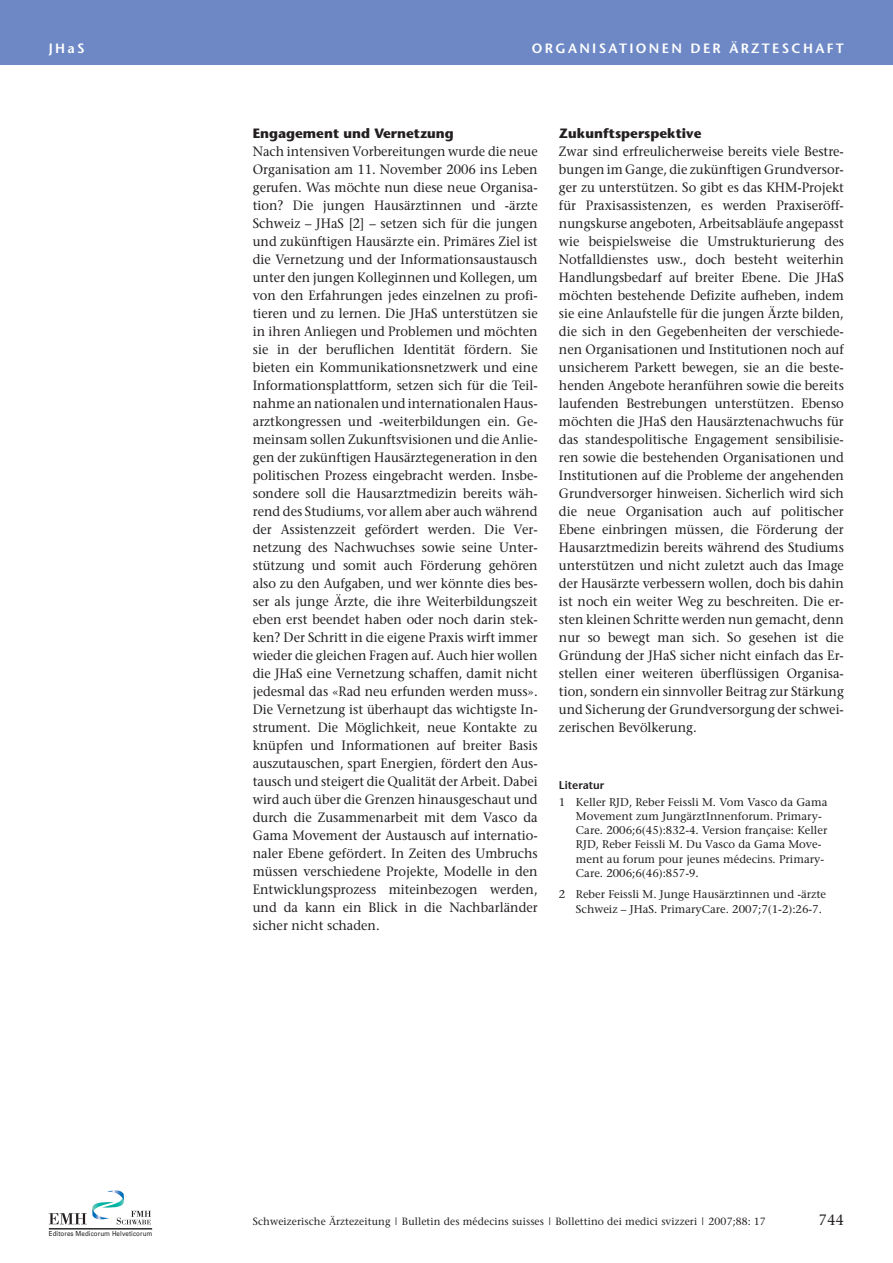
<style>
.page{position:relative;width:893px;height:1263px;background:#fff}
.page>*{position:absolute;margin:0;border:0;box-sizing:border-box;transform-origin:0 0}
.t1{font:15px "Stone Serif";color:#231f20}
.t2{font:13.5px/18px "Stone Serif";color:#231f20;text-align:justify;scale:.95 1}
.t3{font:700 13.5px "Stone Sans";color:#231f20}
.t4{font:600 13.5px "Stone Sans";letter-spacing:.17em;color:#fff}
.t5{font:11.25px/14.2px "Stone Serif";color:#231f20}
.t6{font:600 11.25px "Stone Sans";color:#231f20}
.t7{font:10.5px "Stone Serif";letter-spacing:.01em;color:#231f20}
.t8{font:6.9px "Univers";letter-spacing:.015em;color:#231f20;scale:.9 1}
</style>
<div class="page">
<svg style="left:49px;top:1190px;width:102px;height:34px"></svg>
<hr style="left:49px;top:1228px;width:103px;height:1px;background:#231f20">
<div style="left:0;top:0;width:893px;height:64px;background:#6d88c5"></div>
<p class="t4" style="left:49px;top:42px;width:37px">JHaS</p>
<p class="t4" style="left:532px;top:42px;width:314px">ORGANISATIONEN DER ÄRZTESCHAFT</p>
<p class="t3" style="left:253px;top:128px;width:203px">Engagement und Vernetzung</p>
<p class="t2" style="left:253px;top:144px;width:301px">Nach intensiven Vorbereitungen wurde die neue Organisation am 11. November 2006 ins Leben gerufen. Was möchte nun diese neue Organisa&shy;tion? Die jungen Hausärztinnen und -ärzte Schweiz – JHaS [2] – setzen sich für die jungen und zukünftigen Hausärzte ein. Primäres Ziel ist die Vernetzung und der Informationsaustausch unter den jungen Kolleginnen und Kollegen, um von den Erfahrungen jedes einzelnen zu profi&shy;tieren und zu lernen. Die JHaS unterstützen sie in ihren Anliegen und Problemen und möchten sie in der beruflichen Identität fördern. Sie bieten ein Kommunikationsnetzwerk und eine Informationsplattform, setzen sich für die Teil&shy;nahme an nationalen und internationalen Haus&shy;arztkongressen und -weiterbildungen ein. Ge&shy;meinsam sollen Zukunftsvisionen und die Anlie&shy;gen der zukünftigen Hausärztegeneration in den politischen Prozess eingebracht werden. Insbe&shy;sondere soll die Hausarztmedizin bereits wäh&shy;rend des Studiums, vor allem aber auch während der Assistenzzeit gefördert werden. Die Ver&shy;netzung des Nachwuchses sowie seine Unter&shy;stützung und somit auch Förderung gehören also zu den Aufgaben, und wer könnte dies bes&shy;ser als junge Ärzte, die ihre Weiterbildungszeit eben erst beendet haben oder noch darin stek&shy;ken? Der Schritt in die eigene Praxis wirft immer wieder die gleichen Fragen auf. Auch hier wollen die JHaS eine Vernetzung schaffen, damit nicht jedesmal das «Rad neu erfunden werden muss».<br>Die Vernetzung ist überhaupt das wichtigste In&shy;strument. Die Möglichkeit, neue Kontakte zu knüpfen und Informationen auf breiter Basis auszutauschen, spart Energien, fördert den Aus&shy;tausch und steigert die Qualität der Arbeit. Dabei wird auch über die Grenzen hinausgeschaut und durch die Zusammenarbeit mit dem Vasco da Gama Movement der Austausch auf internatio&shy;naler Ebene gefördert. In Zeiten des Umbruchs müssen verschiedene Projekte, Modelle in den Entwicklungsprozess miteinbezogen werden, und da kann ein Blick in die Nachbarländer sicher nicht schaden.</p>
<p class="t3" style="left:559px;top:128px;width:144px">Zukunftsperspektive</p>
<p class="t2" style="left:559px;top:144px;width:301px">Zwar sind erfreulicherweise bereits viele Bestre&shy;bungen im Gange, die zukünftigen Grundversor&shy;ger zu unterstützen. So gibt es das KHM-Projekt für Praxisassistenzen, es werden Praxiseröff&shy;nungskurse angeboten, Arbeitsabläufe angepasst wie beispielsweise die Umstrukturierung des Notfalldienstes usw., doch besteht weiterhin Handlungsbedarf auf breiter Ebene. Die JHaS möchten bestehende Defizite aufheben, indem sie eine Anlaufstelle für die jungen Ärzte bilden, die sich in den Gegebenheiten der verschiede&shy;nen Organisationen und Institutionen noch auf unsicherem Parkett bewegen, sie an die beste&shy;henden Angebote heranführen sowie die bereits laufenden Bestrebungen unterstützen. Ebenso möchten die JHaS den Hausärztenachwuchs für das standespolitische Engagement sensibilisie&shy;ren sowie die bestehenden Organisationen und Institutionen auf die Probleme der angehenden Grundversorger hinweisen. Sicherlich wird sich die neue Organisation auch auf politischer Ebene einbringen müssen, die Förderung der Hausarztmedizin bereits während des Studiums unterstützen und nicht zuletzt auch das Image der Hausärzte verbessern wollen, doch bis dahin ist noch ein weiter Weg zu beschreiten. Die er&shy;sten kleinen Schritte werden nun gemacht, denn nur so bewegt man sich. So gesehen ist die Gründung der JHaS sicher nicht einfach das Er&shy;stellen einer weiteren überflüssigen Organisa&shy;tion, sondern ein sinnvoller Beitrag zur Stärkung und Sicherung der Grundversorgung der schwei&shy;zerischen Bevölkerung.</p>
<p class="t6" style="left:559px;top:781px;width:47px">Literatur</p>
<p class="t5" style="left:576px;top:796px;width:253px;text-indent:-17px">1 Keller RJD, Reber Feissli M. Vom Vasco da Gama Movement zum JungärztInnenforum. Primary-Care. 2006;6(45):832-4. Version française: Keller RJD, Reber Feissli M. Du Vasco da Gama Move&shy;ment au forum pour jeunes médecins. Primary-Care. 2006;6(46):857-9.</p>
<p class="t5" style="left:576px;top:888px;width:252px;text-indent:-17px">2 Reber Feissli M. Junge Hausärztinnen und -ärzte<br>Schweiz – JHaS. PrimaryCare. 2007;7(1-2):26-7.</p>
<p class="t8" style="left:49px;top:1229px;width:117px">Editores Medicorum Helveticorum</p>
<p class="t7" style="left:253px;top:1217px;width:515px">Schweizerische Ärztezeitung | Bulletin des médecins suisses | Bollettino dei medici svizzeri | 2007;88: 17</p>
<p class="t1" style="left:818px;top:1213px;width:27px">744</p>
</div>
